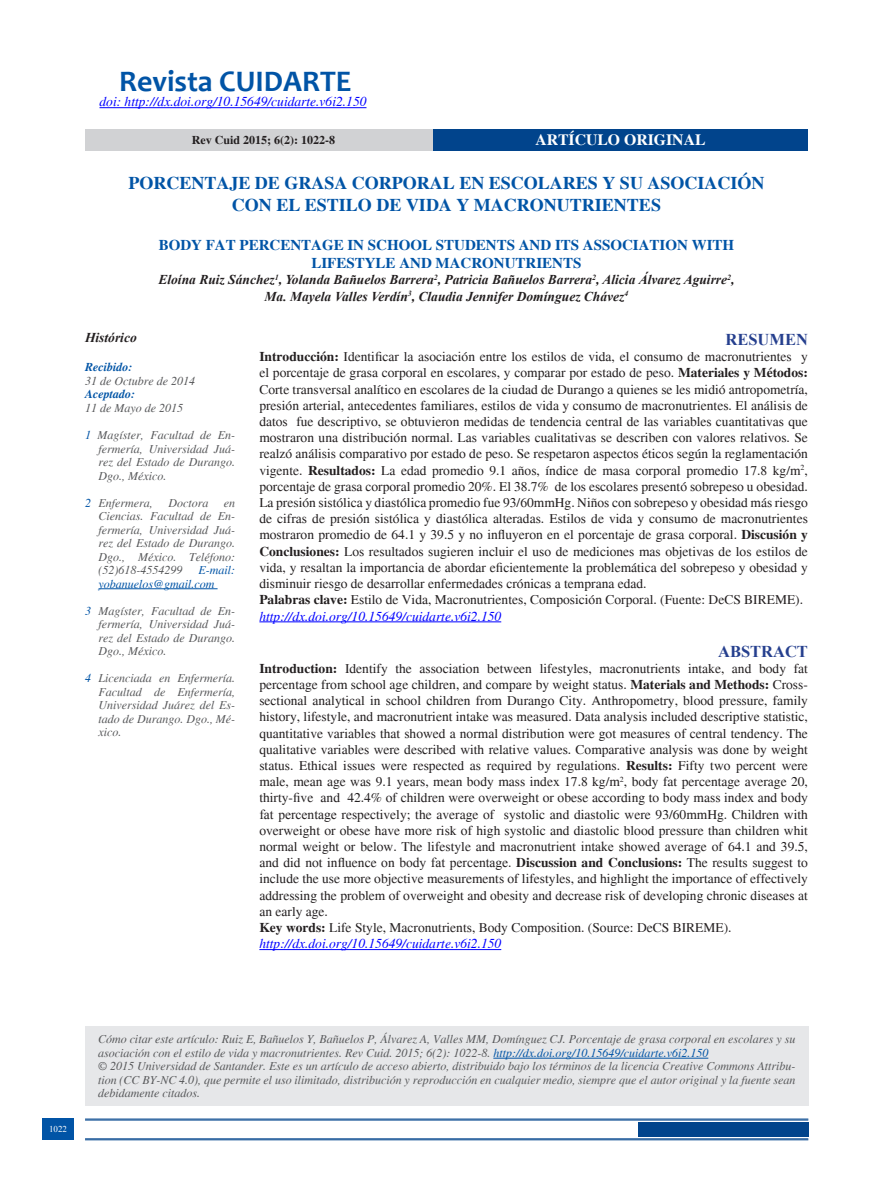
<style>
.page{position:relative;width:893px;height:1191px;background:#fff}
.page>*{position:absolute;margin:0;border:0;box-sizing:border-box;transform-origin:0 0}
.Estilo_de_párrafo_1{font:700 30px "Candara";color:#0154a6}
.Estilo_de_párrafo_1-2{font:700 18px "Times";color:#0154a6}
.titulos{font:700 16.5px "Times New Roman";color:#253f8e}
.Estilo_de_párrafo_1-3{font:700 15.75px "Times";color:#fff}
.Estilo_de_párrafo_1-4{font:700 15px "Times";color:#0154a6}
.parrafos_generales{font:13.5px/16.2px "Times";color:#231f20;text-align:justify}
.autores{font:italic 700 13.5px "Times New Roman";color:#231f20}
.parrafos_generales-2{font:italic 13.5px "Times";color:#00f}
.pie_de_página{font:italic 12px/13.5px "Times";color:#57585a;text-align:justify}
.pie_de_página-2{font:italic 12px/13.5px "Times";color:#0154a6}
.Estilo_de_párrafo_1-5{font:700 12px "Times";color:#231f20}
.pie_de_página-3{font:italic 700 12px "Times";color:#0154a6}
.t1{font:9px "Times New Roman";color:#fff}
.s1{color:#0154a6}
.s2{font-weight:700}
.s3{font-family:"Times New Roman"}
</style>
<div class="page">
<hr style="left:85px;top:1119px;width:723px;height:1px;background:#01448c">
<hr style="left:85px;top:1118px;width:723px;height:1px;background:#01448c">
<hr style="left:85px;top:1139px;width:723px;height:1px;background:#01448c">
<hr style="left:85px;top:1138px;width:723px;height:1px;background:#01448c">
<div style="left:638px;top:1122px;width:170px;height:14px;background:#01448c"></div>
<div style="left:43px;top:1118px;width:31px;height:22px;background:#0154a6"></div>
<div style="left:85px;top:1026px;width:723px;height:80px;background:#e6e7e9"></div>
<div style="left:85px;top:129px;width:357px;height:22px;background:#d1d2d4"></div>
<hr style="left:99px;top:588px;width:119px;height:1px;background:#0154a6">
<div style="left:433px;top:129px;width:375px;height:22px;background:#01448c"></div>
<hr style="left:493px;top:1057px;width:215px;height:1px;background:#0154a6">
<hr style="left:259px;top:621px;width:242px;height:1px;background:#00f">
<hr style="left:259px;top:949px;width:242px;height:1px;background:#00f">
<hr style="left:99px;top:107px;width:267px;height:1px;background:#00f">
<p class="Estilo_de_párrafo_1" style="left:119px;top:63px;width:234px">Revista CUIDARTE</p>
<p class="parrafos_generales-2" style="left:99px;top:94px;width:269px">doi: http://dx.doi.org/10.15649/cuidarte.v6i2.150</p>
<p class="Estilo_de_párrafo_1-5" style="left:192px;top:133px;width:145px">Rev Cuid 2015; 6(2): 1022-8</p>
<p class="Estilo_de_párrafo_1-3" style="left:535px;top:130px;width:172px">ARTÍCULO ORIGINAL</p>
<p class="Estilo_de_párrafo_1-2" style="left:128px;top:172px;width:638px">PORCENTAJE DE GRASA CORPORAL EN ESCOLARES Y SU ASOCIACIÓN</p>
<p class="Estilo_de_párrafo_1-2" style="left:232px;top:194px;width:431px">CON EL ESTILO DE VIDA Y MACRONUTRIENTES</p>
<p class="Estilo_de_párrafo_1-4" style="left:159px;top:236px;width:577px">BODY FAT PERCENTAGE IN SCHOOL STUDENTS AND ITS ASSOCIATION WITH</p>
<p class="Estilo_de_párrafo_1-4" style="left:311px;top:254px;width:272px">LIFESTYLE AND MACRONUTRIENTS</p>
<p class="autores" style="left:158px;top:270px;width:577px">Eloína Ruiz Sánchez<sup>1</sup>, Yolanda Bañuelos Barrera<sup>2</sup>, Patricia Bañuelos Barrera<sup>2</sup>, Alicia Álvarez Aguirre<sup>2</sup>,</p>
<p class="autores" style="left:265px;top:287px;width:365px">Ma. Mayela Valles Verdín<sup>3</sup>, Claudia Jennifer Domínguez Chávez<sup>4</sup></p>
<p class="autores" style="left:85px;top:328px;width:53px">Histórico</p>
<p class="pie_de_página-3" style="left:85px;top:360px;width:49px">Recibido:</p>
<p class="pie_de_página" style="left:85px;top:374px;width:111px">31 de Octubre de 2014</p>
<p class="pie_de_página-3" style="left:85px;top:387px;width:51px">Aceptado:</p>
<p class="pie_de_página" style="left:85px;top:401px;width:99px">11 de Mayo de 2015</p>
<p class="pie_de_página" style="left:99px;top:428px;width:138px;text-indent:-14px"><span class="s1">1</span> Magíster, Facultad de En&shy;fermería, Universidad Juá&shy;rez del Estado de Durango.<br>Dgo., México.</p>
<p class="pie_de_página" style="left:85px;top:496px;width:69px"><span class="s1">2</span> Enfermera,</p>
<p class="pie_de_página" style="left:168px;top:496px;width:41px">Doctora</p>
<p class="titulos" style="left:725px;top:328px;width:84px">RESUMEN</p>
<p class="parrafos_generales" style="left:259px;top:349px;width:550px"><span class="s2">Introducción:</span> Identificar la asociación entre los estilos de vida, el consumo de macronutrientes y el porcentaje de grasa corporal en escolares, y comparar por estado de peso. <span class="s2">Materiales y Métodos:<br></span>Corte transversal analítico en escolares de la ciudad de Durango a quienes se les midió antropometría, presión arterial, antecedentes familiares, estilos de vida y consumo de macronutrientes. El análisis de datos fue descriptivo, se obtuvieron medidas de tendencia central de las variables cuantitativas que mostraron una distribución normal. Las variables cualitativas se describen con valores relativos. Se realzó análisis comparativo por estado de peso. Se respetaron aspectos éticos según la reglamentación vigente. <span class="s2">Resultados:</span> La edad promedio 9.1 años, índice de masa corporal promedio 17.8 kg/m<sup>2</sup>, porcentaje de grasa corporal promedio 20%. El 38.7% de los escolares presentó sobrepeso u obesidad.<br>La presión sistólica y diastólica promedio fue 93/60mmHg. Niños con sobrepeso y obesidad más riesgo de cifras de presión sistólica y diastólica alteradas. Estilos de vida y consumo de macronutrientes mostraron promedio de 64.1 y 39.5 y no influyeron en el porcentaje de grasa corporal. <span class="s2">Discusión y Conclusiones:</span> Los resultados sugieren incluir el uso de mediciones mas objetivas de los estilos de vida, y resaltan la importancia de abordar eficientemente la problemática del sobrepeso y obesidad y disminuir riesgo de desarrollar enfermedades crónicas a temprana edad.</p>
<p class="parrafos_generales" style="left:259px;top:592px;width:545px"><span class="s2">Palabras clave:</span> Estilo de Vida, Macronutrientes, Composición Corporal. (Fuente: DeCS BIREME).</p>
<p class="parrafos_generales-2" style="left:259px;top:608px;width:243px">http://dx.doi.org/10.15649/cuidarte.v6i2.150</p>
<p class="titulos" style="left:718px;top:639px;width:91px">ABSTRACT</p>
<p class="parrafos_generales" style="left:259px;top:660px;width:550px"><span class="s2">Introduction:</span> Identify the association between lifestyles, macronutrients intake, and body fat percentage from school age children, and compare by weight status. <span class="s2">Materials and Methods:</span> Cross&shy;sectional analytical in school children from Durango City. Anthropometry, blood pressure, family history, lifestyle, and macronutrient intake was measured. Data analysis included descriptive statistic, quantitative variables that showed a normal distribution were got measures of central tendency. The qualitative variables were described with relative values. Comparative analysis was done by weight status. Ethical issues were respected as required by regulations. <span class="s2">Results:</span> Fifty two percent were male, mean age was 9.1 years, mean body mass index 17.8 kg/m<sup>2</sup>, body fat percentage average 20, thirty-five and 42.4% of children were overweight or obese according to body mass index and <span class="s3">body fat percentage</span> respectively; the average of systolic and diastolic were 93/60mmHg. Children with overweight or obese have more risk of high systolic and diastolic blood pressure than children whit normal weight or below. The lifestyle and <span class="s3">macronutrient intake</span> showed average of 64.1 and 39.5, and did not influence on <span class="s3">body fat percentage</span>. <span class="s2">Discussion and Conclusions:</span> The results suggest to include the use more objective measurements of lifestyles, and highlight the importance of effectively addressing the problem of overweight and obesity and decrease risk of developing chronic diseases at an early age.</p>
<p class="parrafos_generales" style="left:259px;top:919px;width:474px"><span class="s2">Key words:</span> Life Style, Macronutrients, Body Composition. (Source: DeCS BIREME).</p>
<p class="parrafos_generales-2" style="left:259px;top:936px;width:243px">http://dx.doi.org/10.15649/cuidarte.v6i2.150</p>
<p class="pie_de_página" style="left:99px;top:496px;width:138px;text-indent:125px">en Ciencias. Facultad de En&shy;fermería, Universidad Juá&shy;rez del Estado de Durango.<br>Dgo., México. Teléfono: (52)618-4554299</p>
<p class="pie_de_página-2" style="left:99px;top:563px;width:138px;text-indent:100px">E-mail: yobanuelos@gmail.com</p>
<p class="pie_de_página" style="left:99px;top:604px;width:138px;text-indent:-14px"><span class="s1">3</span> Magíster, Facultad de En&shy;fermería, Universidad Juá&shy;rez del Estado de Durango.<br>Dgo., México.</p>
<p class="pie_de_página" style="left:99px;top:671px;width:138px;text-indent:-14px"><span class="s1">4</span> Licenciada en Enfermería.<br>Facultad de Enfermería, Universidad Juárez del Es&shy;tado de Durango. Dgo., Mé&shy;xico.</p>
<p class="t1" style="left:49px;top:1123px;width:19px">1022</p>
<p class="pie_de_página" style="left:98px;top:1033px;width:699px">Cómo citar este artículo: Ruiz E, Bañuelos Y, Bañuelos P, Álvarez A, Valles MM, Domínguez CJ. Porcentaje de grasa corporal en escolares y su asociación con el estilo de vida y macronutrientes. Rev Cuid. 2015; 6(2): 1022-8. <span class="s1">http://dx.doi.org/10.15649/cuidarte.v6i2.150</span></p>
<p class="pie_de_página" style="left:98px;top:1060px;width:699px">© 2015 Universidad de Santander. Este es un artículo de acceso abierto, distribuido bajo los términos de la licencia Creative Commons Attribu&shy;tion (CC BY-NC 4.0), que permite el uso ilimitado, distribución y reproducción en cualquier medio, siempre que el autor original y la fuente sean debidamente citados.</p>
</div>
